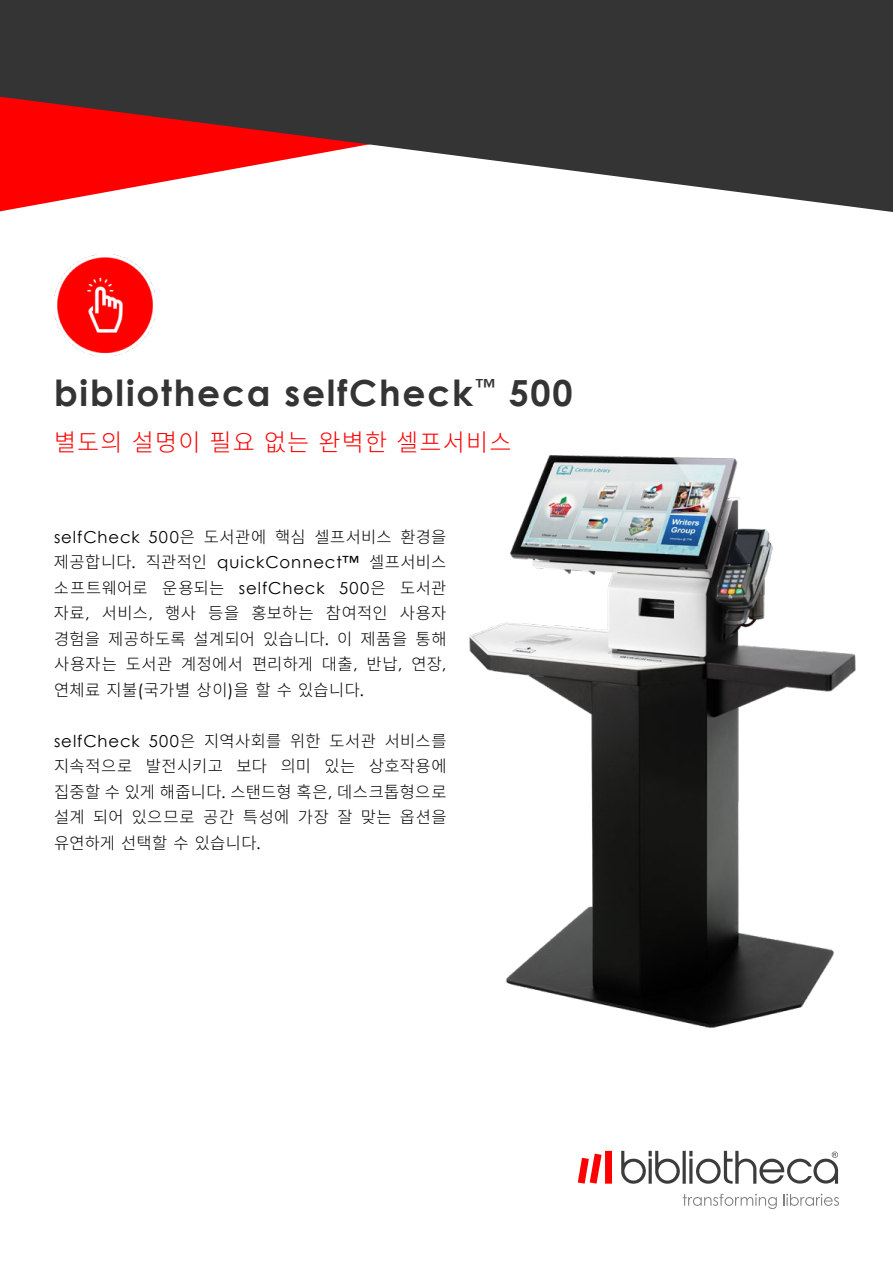
<style>
.page{position:relative;width:893px;height:1263px;background:#fff}
.page>*{position:absolute;margin:0;border:0;box-sizing:border-box;transform-origin:0 0}
.t1{font:700 36px "Century Gothic";letter-spacing:.05em;color:#343434}
.t2{font:300 24px "Source Han Sans K";letter-spacing:.05em;color:#f00}
.t3{font:300 16.5px/25.5px "Source Han Sans K";letter-spacing:.02em;color:#000;text-align:justify}
.s1{font-family:"Century Gothic";font-weight:400}
</style>
<div class="page">
<svg style="left:0;top:0;width:893px;height:212px;fill:#343434"></svg>
<img style="left:54px;top:254px;width:101px;height:102px">
<svg style="left:683px;top:1194px;width:94px;height:15px"></svg>
<svg style="left:783px;top:1194px;width:56px;height:12px"></svg>
<svg style="left:621px;top:1151px;width:59px;height:33px"></svg>
<hr style="left:683px;top:1151px;width:3px;height:33px;background:#3c3c3b">
<svg style="left:689px;top:1151px;width:149px;height:33px"></svg>
<svg style="left:578px;top:1151px;width:34px;height:33px"></svg>
<img style="left:469px;top:455px;width:387px;height:573px">
<h1 class="t1" style="left:54px;top:370px;width:520px">bibliotheca selfCheck<sup>™</sup> 500</h1>
<h2 class="t2" style="left:54px;top:428px;width:459px">별도의 설명이 필요 없는 완벽한 셀프서비스</h2>
<p class="t3" style="left:54px;top:524px;width:394px"><span class="s1">selfCheck 500</span>은 도서관에 핵심 셀프서비스 환경을 제공합니다<span class="s1">.</span> 직관적인 <span class="s1">quickConnect™</span> 셀프서비스 소프트웨어로 운용되는 <span class="s1">selfCheck 500</span>은 도서관 자료<span class="s1">,</span> 서비스<span class="s1">,</span> 행사 등을 홍보하는 참여적인 사용자 경험을 제공하도록 설계되어 있습니다<span class="s1">.</span> 이 제품을 통해 사용자는 도서관 계정에서 편리하게 대출<span class="s1">,</span> 반납<span class="s1">,</span> 연장<span class="s1">, </span>연체료 지불<span class="s1">(</span>국가별 상이<span class="s1">)</span>을 할 수 있습니다<span class="s1">.</span></p>
<p class="t3" style="left:54px;top:728px;width:394px"><span class="s1">selfCheck 500</span>은 지역사회를 위한 도서관 서비스를 지속적으로 발전시키고 보다 의미 있는 상호작용에 집중할 수 있게 해줍니다<span class="s1">.</span> 스탠드형 혹은<span class="s1">,</span> 데스크톱형으로 설계 되어 있으므로 공간 특성에 가장 잘 맞는 옵션을 유연하게 선택할 수 있습니다<span class="s1">.</span></p>
</div>
